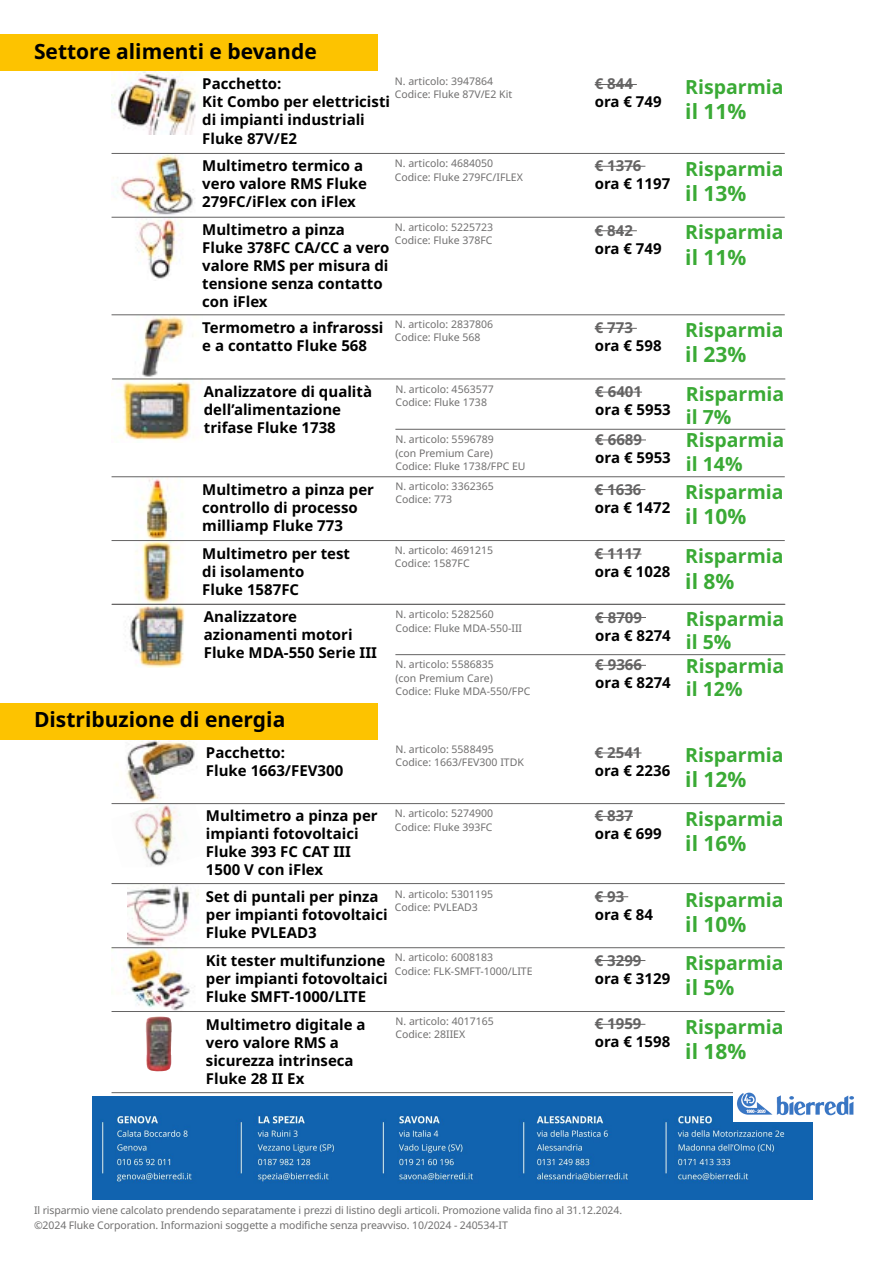
<style>
.page{position:relative;width:893px;height:1263px;background:#fff}
.page>*{position:absolute;margin:0;border:0;box-sizing:border-box;transform-origin:0 0}
.t1{font:700 21px "Noto Sans";color:#3aaa35}
.t2{font:700 21px "Noto Sans";color:#000}
.t3{font:700 19.5px/23.4px "Noto Sans";color:#3aaa35}
.t4{font:700 15px/18px "Noto Sans";color:#000}
.t5{font:700 15px "Noto Sans";color:#646363}
.t6{font:10.5px/13.5px "Noto Sans";color:#706f6f}
</style>
<div class="page">
<img style="left:128px;top:884px;width:78px;height:62px">
<img style="left:113px;top:739px;width:91px;height:64px">
<img style="left:112px;top:948px;width:94px;height:63px">
<img style="left:112px;top:804px;width:94px;height:62px">
<img style="left:112px;top:154px;width:90px;height:125px">
<img style="left:112px;top:71px;width:84px;height:63px">
<img style="left:112px;top:477px;width:90px;height:190px">
<img style="left:112px;top:315px;width:90px;height:126px">
<hr style="left:595px;top:84px;width:42px;height:1px;background:#646363">
<hr style="left:595px;top:166px;width:50px;height:1px;background:#646363">
<hr style="left:595px;top:230px;width:42px;height:1px;background:#646363">
<hr style="left:595px;top:328px;width:42px;height:1px;background:#646363">
<hr style="left:595px;top:489px;width:50px;height:1px;background:#646363">
<hr style="left:595px;top:554px;width:46px;height:1px;background:#646363">
<hr style="left:595px;top:752px;width:46px;height:1px;background:#646363">
<hr style="left:595px;top:816px;width:38px;height:1px;background:#646363">
<hr style="left:595px;top:896px;width:33px;height:1px;background:#646363">
<hr style="left:595px;top:960px;width:50px;height:1px;background:#646363">
<hr style="left:112px;top:153px;width:673px;height:1px;background:#646363">
<hr style="left:112px;top:217px;width:673px;height:1px;background:#646363">
<hr style="left:112px;top:314px;width:673px;height:1px;background:#646363">
<hr style="left:112px;top:476px;width:673px;height:1px;background:#646363">
<hr style="left:112px;top:540px;width:673px;height:1px;background:#646363">
<hr style="left:112px;top:803px;width:673px;height:1px;background:#646363">
<hr style="left:112px;top:883px;width:673px;height:1px;background:#646363">
<hr style="left:112px;top:947px;width:673px;height:1px;background:#646363">
<hr style="left:112px;top:1011px;width:673px;height:1px;background:#646363">
<div style="left:0;top:34px;width:378px;height:37px;background:#fdc300"></div>
<div style="left:0;top:703px;width:378px;height:36px;background:#fdc300"></div>
<hr style="left:595px;top:1024px;width:50px;height:1px;background:#646363">
<img style="left:146px;top:1016px;width:26px;height:55px">
<hr style="left:112px;top:1092px;width:673px;height:1px;background:#646363">
<hr style="left:112px;top:379px;width:673px;height:1px;background:#646363">
<hr style="left:112px;top:604px;width:673px;height:1px;background:#646363">
<hr style="left:395px;top:429px;width:390px;height:1px;background:#646363">
<hr style="left:395px;top:654px;width:390px;height:1px;background:#646363">
<hr style="left:595px;top:392px;width:47px;height:1px;background:#646363">
<hr style="left:595px;top:617px;width:51px;height:1px;background:#646363">
<hr style="left:595px;top:440px;width:51px;height:1px;background:#646363">
<hr style="left:595px;top:665px;width:51px;height:1px;background:#646363">
<img style="left:93px;top:1097px;width:719px;height:103px">
<img style="left:733px;top:1092px;width:121px;height:29px">
<h1 class="t2" style="left:34px;top:39px;width:284px">Settore alimenti e bevande</h1>
<p class="t4" style="left:202px;top:75px;width:189px">Pacchetto:<br>Kit Combo per elettricisti di impianti industriali<br>Fluke 87V/E2</p>
<p class="t6" style="left:395px;top:74px;width:119px">N. articolo: 3947864<br>Codice: Fluke 87V/E2 Kit</p>
<p class="t4" style="left:202px;top:157px;width:166px">Multimetro termico a vero valore RMS Fluke<br>279FC/iFlex con iFlex</p>
<p class="t6" style="left:395px;top:157px;width:130px">N. articolo: 4684050<br>Codice: Fluke 279FC/IFLEX</p>
<p class="t6" style="left:395px;top:221px;width:100px">N. articolo: 5225723<br>Codice: Fluke 378FC</p>
<p class="t4" style="left:202px;top:221px;width:189px">Multimetro a pinza<br>Fluke 378FC CA/CC a vero valore RMS per misura di tensione senza contatto con iFlex</p>
<p class="t4" style="left:202px;top:319px;width:183px">Termometro a infrarossi e a contatto Fluke 568</p>
<p class="t6" style="left:395px;top:317px;width:100px">N. articolo: 2837806<br>Codice: Fluke 568</p>
<p class="t4" style="left:204px;top:383px;width:170px">Analizzatore di qualità dell’alimentazione trifase Fluke 1738</p>
<p class="t4" style="left:202px;top:481px;width:173px">Multimetro a pinza per controllo di processo milliamp Fluke 773</p>
<p class="t4" style="left:202px;top:545px;width:149px">Multimetro per test di isolamento<br>Fluke 1587FC</p>
<p class="t4" style="left:204px;top:608px;width:175px">Analizzatore azionamenti motori<br>Fluke MDA-550 Serie III</p>
<h1 class="t2" style="left:34px;top:708px;width:253px">Distribuzione di energia</h1>
<p class="t4" style="left:206px;top:744px;width:139px">Pacchetto:<br>Fluke 1663/FEV300</p>
<p class="t6" style="left:395px;top:382px;width:100px">N. articolo: 4563577<br>Codice: Fluke 1738</p>
<p class="t6" style="left:395px;top:433px;width:132px">N. articolo: 5596789<br>(con Premium Care)<br>Codice: Fluke 1738/FPC EU</p>
<p class="t6" style="left:395px;top:479px;width:100px">N. articolo: 3362365<br>Codice: 773</p>
<p class="t6" style="left:395px;top:543px;width:100px">N. articolo: 4691215<br>Codice: 1587FC</p>
<p class="t6" style="left:395px;top:608px;width:128px">N. articolo: 5282560<br>Codice: Fluke MDA-550-III</p>
<p class="t6" style="left:395px;top:658px;width:136px">N. articolo: 5586835<br>(con Premium Care)<br>Codice: Fluke MDA-550/FPC</p>
<p class="t6" style="left:395px;top:742px;width:130px">N. articolo: 5588495<br>Codice: 1663/FEV300 ITDK</p>
<p class="t4" style="left:206px;top:807px;width:173px">Multimetro a pinza per impianti fotovoltaici<br>Fluke 393 FC CAT III<br>1500 V con iFlex</p>
<p class="t4" style="left:206px;top:888px;width:183px">Set di puntali per pinza per impianti fotovoltaici<br>Fluke PVLEAD3</p>
<p class="t4" style="left:206px;top:952px;width:183px">Kit tester multifunzione per impianti fotovoltaici<br>Fluke SMFT-1000/LITE</p>
<p class="t6" style="left:395px;top:807px;width:100px">N. articolo: 5274900<br>Codice: Fluke 393FC</p>
<p class="t6" style="left:395px;top:887px;width:100px">N. articolo: 5301195<br>Codice: PVLEAD3</p>
<p class="t6" style="left:395px;top:951px;width:139px">N. articolo: 6008183<br>Codice: FLK-SMFT-1000/LITE</p>
<p class="t5" style="left:595px;top:76px;width:40px">€ 844</p>
<p class="t4" style="left:595px;top:93px;width:68px">ora € 749</p>
<p class="t5" style="left:595px;top:157px;width:48px">€ 1376</p>
<p class="t4" style="left:595px;top:175px;width:77px">ora € 1197</p>
<p class="t5" style="left:595px;top:222px;width:40px">€ 842</p>
<p class="t4" style="left:595px;top:240px;width:68px">ora € 749</p>
<h2 class="t3" style="left:685px;top:75px;width:100px">Risparmia</h2>
<h1 class="t1" style="left:685px;top:99px;width:63px">il 11%</h1>
<h2 class="t3" style="left:685px;top:157px;width:100px">Risparmia</h2>
<h1 class="t1" style="left:685px;top:181px;width:63px">il 13%</h1>
<h2 class="t3" style="left:685px;top:221px;width:100px">Risparmia</h2>
<h1 class="t1" style="left:685px;top:245px;width:63px">il 11%</h1>
<p class="t5" style="left:595px;top:319px;width:40px">€ 773</p>
<p class="t4" style="left:595px;top:337px;width:68px">ora € 598</p>
<p class="t5" style="left:595px;top:383px;width:48px">€ 6401</p>
<p class="t4" style="left:595px;top:401px;width:77px">ora € 5953</p>
<p class="t5" style="left:595px;top:431px;width:48px">€ 6689</p>
<p class="t4" style="left:595px;top:449px;width:77px">ora € 5953</p>
<p class="t5" style="left:595px;top:481px;width:48px">€ 1636</p>
<p class="t4" style="left:595px;top:498px;width:77px">ora € 1472</p>
<p class="t5" style="left:595px;top:545px;width:48px">€ 1117</p>
<p class="t4" style="left:595px;top:563px;width:77px">ora € 1028</p>
<p class="t5" style="left:595px;top:608px;width:48px">€ 8709</p>
<p class="t4" style="left:595px;top:626px;width:77px">ora € 8274</p>
<p class="t5" style="left:595px;top:656px;width:48px">€ 9366</p>
<p class="t4" style="left:595px;top:674px;width:77px">ora € 8274</p>
<h2 class="t3" style="left:685px;top:319px;width:100px">Risparmia</h2>
<h1 class="t1" style="left:685px;top:343px;width:63px">il 23%</h1>
<h2 class="t3" style="left:686px;top:382px;width:100px">Risparmia il 7%<br>Risparmia il 14%</h2>
<h2 class="t3" style="left:685px;top:480px;width:100px">Risparmia</h2>
<h1 class="t1" style="left:685px;top:504px;width:63px">il 10%</h1>
<h2 class="t3" style="left:685px;top:545px;width:100px">Risparmia</h2>
<h1 class="t1" style="left:685px;top:569px;width:51px">il 8%</h1>
<h2 class="t3" style="left:686px;top:607px;width:100px">Risparmia il 5%<br>Risparmia il 12%</h2>
<p class="t5" style="left:595px;top:744px;width:48px">€ 2541</p>
<p class="t4" style="left:595px;top:762px;width:77px">ora € 2236</p>
<p class="t5" style="left:595px;top:807px;width:40px">€ 837</p>
<p class="t4" style="left:595px;top:825px;width:68px">ora € 699</p>
<p class="t5" style="left:595px;top:888px;width:31px">€ 93</p>
<p class="t4" style="left:595px;top:905px;width:60px">ora € 84</p>
<p class="t5" style="left:595px;top:951px;width:48px">€ 3299</p>
<p class="t4" style="left:595px;top:969px;width:77px">ora € 3129</p>
<h2 class="t3" style="left:685px;top:743px;width:100px">Risparmia</h2>
<h1 class="t1" style="left:685px;top:767px;width:63px">il 12%</h1>
<h2 class="t3" style="left:685px;top:807px;width:100px">Risparmia</h2>
<h1 class="t1" style="left:685px;top:831px;width:63px">il 16%</h1>
<h2 class="t3" style="left:685px;top:888px;width:100px">Risparmia</h2>
<h1 class="t1" style="left:685px;top:912px;width:63px">il 10%</h1>
<h2 class="t3" style="left:685px;top:951px;width:100px">Risparmia</h2>
<h1 class="t1" style="left:685px;top:975px;width:51px">il 5%</h1>
<p class="t4" style="left:206px;top:1015px;width:161px">Multimetro digitale a vero valore RMS a sicurezza intrinseca<br>Fluke 28 II Ex</p>
<p class="t6" style="left:395px;top:1014px;width:100px">N. articolo: 4017165<br>Codice: 28IIEX</p>
<h2 class="t3" style="left:685px;top:1015px;width:100px">Risparmia</h2>
<h1 class="t1" style="left:685px;top:1039px;width:63px">il 18%</h1>
<p class="t5" style="left:595px;top:1015px;width:48px">€ 1959</p>
<p class="t4" style="left:595px;top:1033px;width:77px">ora € 1598</p>
<p class="t6" style="left:34px;top:1203px;width:590px;line-height:15px">Il risparmio viene calcolato prendendo separatamente i prezzi di listino degli articoli. Promozione valida fino al 31.12.2024. ©2024 Fluke Corporation. Informazioni soggette a modifiche senza preavviso. 10/2024 - 240534-IT</p>
</div>
